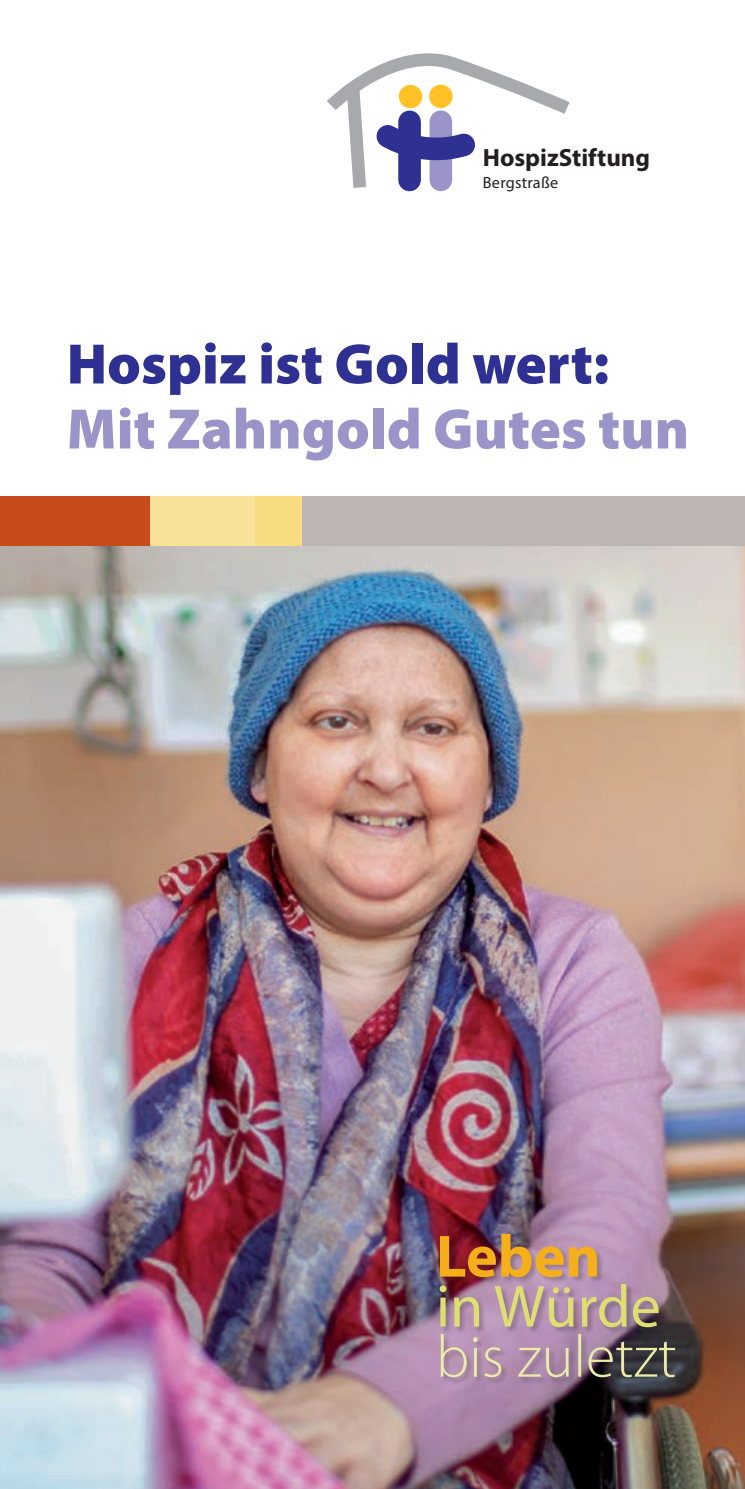
<style>
.page{position:relative;width:745px;height:1489px;background:#fff}
.page>*{position:absolute;margin:0;border:0;box-sizing:border-box;transform-origin:0 0}
.t1{font:900 57.5px/65px "Myriad Pro";color:#9a94c8}
.t2{font:700 25px "Myriad Pro";color:#231f20}
.t3{font:16.25px "Myriad Pro";letter-spacing:.015em;color:#231f20}
.s1{color:#2e3092}
</style>
<div class="page">
<img style="left:0;top:546px;width:744px;height:942px">
<div style="left:255px;top:496px;width:489px;height:50px;background:#bdb5b3"></div>
<div style="left:150px;top:496px;width:105px;height:50px;background:#f9e199"></div>
<div style="left:255px;top:496px;width:46px;height:50px;background:#f8da81"></div>
<div style="left:0;top:496px;width:150px;height:50px;background:#c64c1e"></div>
<svg style="left:327px;top:53px;width:243px;height:138px"></svg>
<div style="left:439px;top:1233px;width:243px;height:151px;background:#231f20;opacity:.25"></div>
<img style="left:439px;top:1233px;width:157px;height:44px">
<div style="left:439px;top:1285px;width:7px;height:7px;background:#dede73;border-radius:50%"></div>
<div style="left:440px;top:1297px;width:5px;height:29px;background:#dede73"></div>
<svg style="left:454px;top:1296px;width:25px;height:30px"></svg>
<svg style="left:494px;top:1285px;width:79px;height:42px;background:#c0a99a"></svg>
<svg style="left:581px;top:1283px;width:45px;height:44px;background:#bda69a"></svg>
<svg style="left:632px;top:1296px;width:26px;height:31px"></svg>
<svg style="left:440px;top:1333px;width:234px;height:44px;background:#99838e"></svg>
<div style="left:482px;top:147px;width:216px;height:45px;background:#fff"></div>
<p class="t2" style="left:482px;top:141px;width:169px">HospizStiftung</p>
<p class="t3" style="left:482px;top:172px;width:77px">Bergstraße</p>
<p class="t1" style="left:67px;top:329px;width:623px"><span class="s1">Hospiz ist Gold wert:<br></span>Mit Zahngold Gutes tun</p>
</div>
